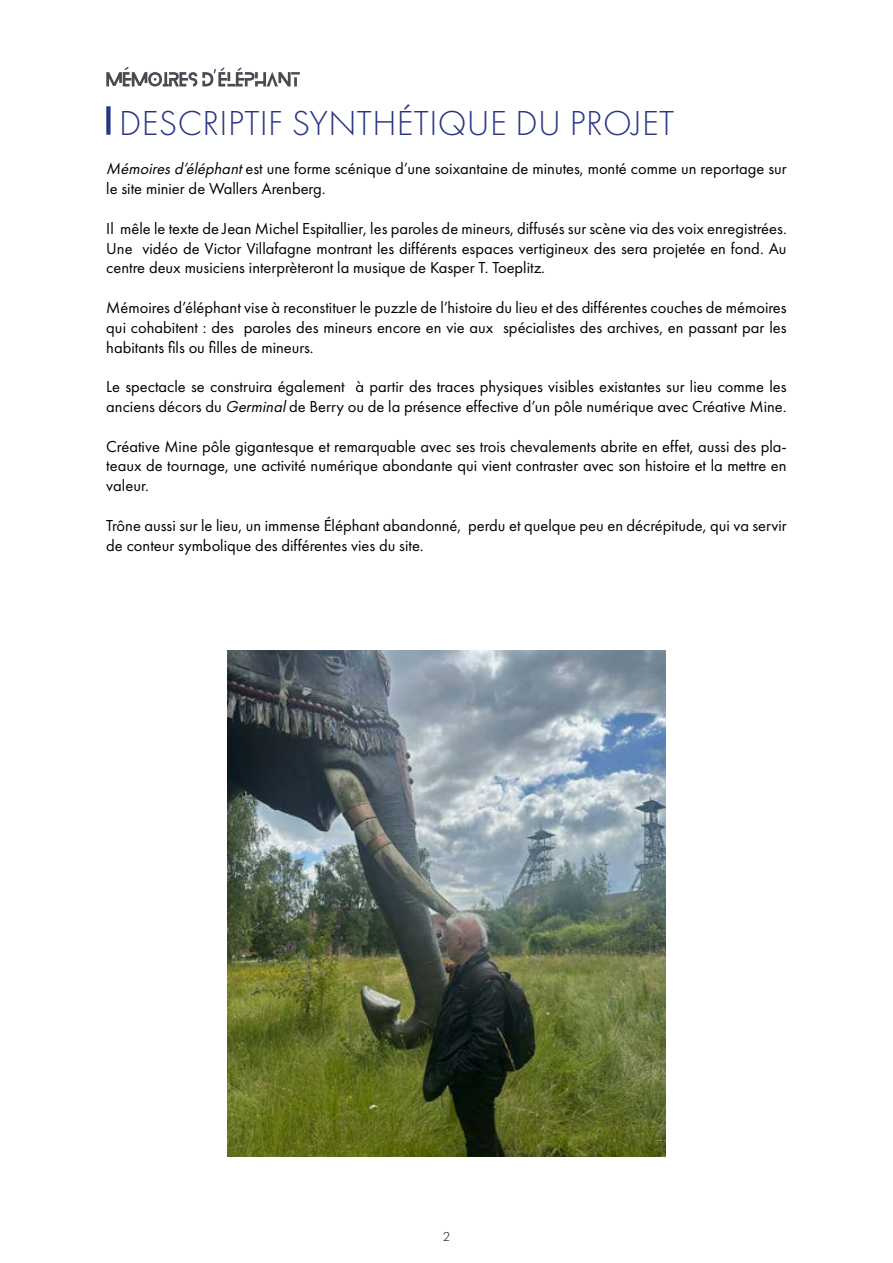
<style>
.page{position:relative;width:893px;height:1263px;background:#fff}
.page>*{position:absolute;margin:0;border:0;box-sizing:border-box;transform-origin:0 0}
.t1{font:300 36px "Futura PT";letter-spacing:.01em;color:#283583}
.t2{font:16.5px/19.8px "Futura PT";color:#000}
.t3{font:300 13.5px "Futura PT";color:#000}
.s1{font-style:italic}
</style>
<div class="page">
<div style="left:106px;top:106px;width:5px;height:29px;background:#283583"></div>
<img style="left:227px;top:650px;width:439px;height:507px">
<svg style="left:106px;top:67px;width:194px;height:19px"></svg>
<h1 class="t1" style="left:119px;top:102px;width:556px">DESCRIPTIF SYNTHÉTIQUE DU PROJET</h1>
<p class="t2" style="left:106px;top:159px;width:682px"><span class="s1">Mémoiresd’éléphant</span>est une forme scénique d’une soixantaine de minutes, monté comme un reportage sur le site minier de Wallers Arenberg.</p>
<p class="t2" style="left:106px;top:218px;width:682px;text-align:justify">Il mêle le texte de Jean Michel Espitallier, les paroles de mineurs, diffusés sur scène via des voix enregistrées.<br>Une vidéo de Victor Villafagne montrant les différents espaces vertigineux des sera projetée en fond. Au centre deux musiciens interprèteront la musique de Kasper T. Toeplitz.</p>
<p class="t2" style="left:106px;top:297px;width:682px;text-align:justify">Mémoires d’éléphant vise à reconstituer le puzzle de l’histoire du lieu et des différentes couches de mémoires qui cohabitent : des paroles des mineurs encore en vie aux spécialistes des archives, en passant par les habitants fils ou filles de mineurs.</p>
<p class="t2" style="left:106px;top:377px;width:682px">Le spectacle se construira également à partir des traces physiques visibles existantes sur lieu comme les anciens décors du <span class="s1">Germinal</span>de Berry ou de la présence effective d’un pôle numérique avec Créative Mine.</p>
<p class="t2" style="left:106px;top:436px;width:682px;text-align:justify">Créative Mine pôle gigantesque et remarquable avec ses trois chevalements abrite en effet, aussi des pla&shy;teaux de tournage, une activité numérique abondante qui vient contraster avec son histoire et la mettre en valeur.</p>
<p class="t2" style="left:106px;top:515px;width:682px">Trône aussi sur le lieu, un immense Éléphant abandonné, perdu et quelque peu en décrépitude, qui va servir de conteur symbolique des différentes vies du site.</p>
<p class="t3" style="left:443px;top:1229px;width:9px">2</p>
</div>
